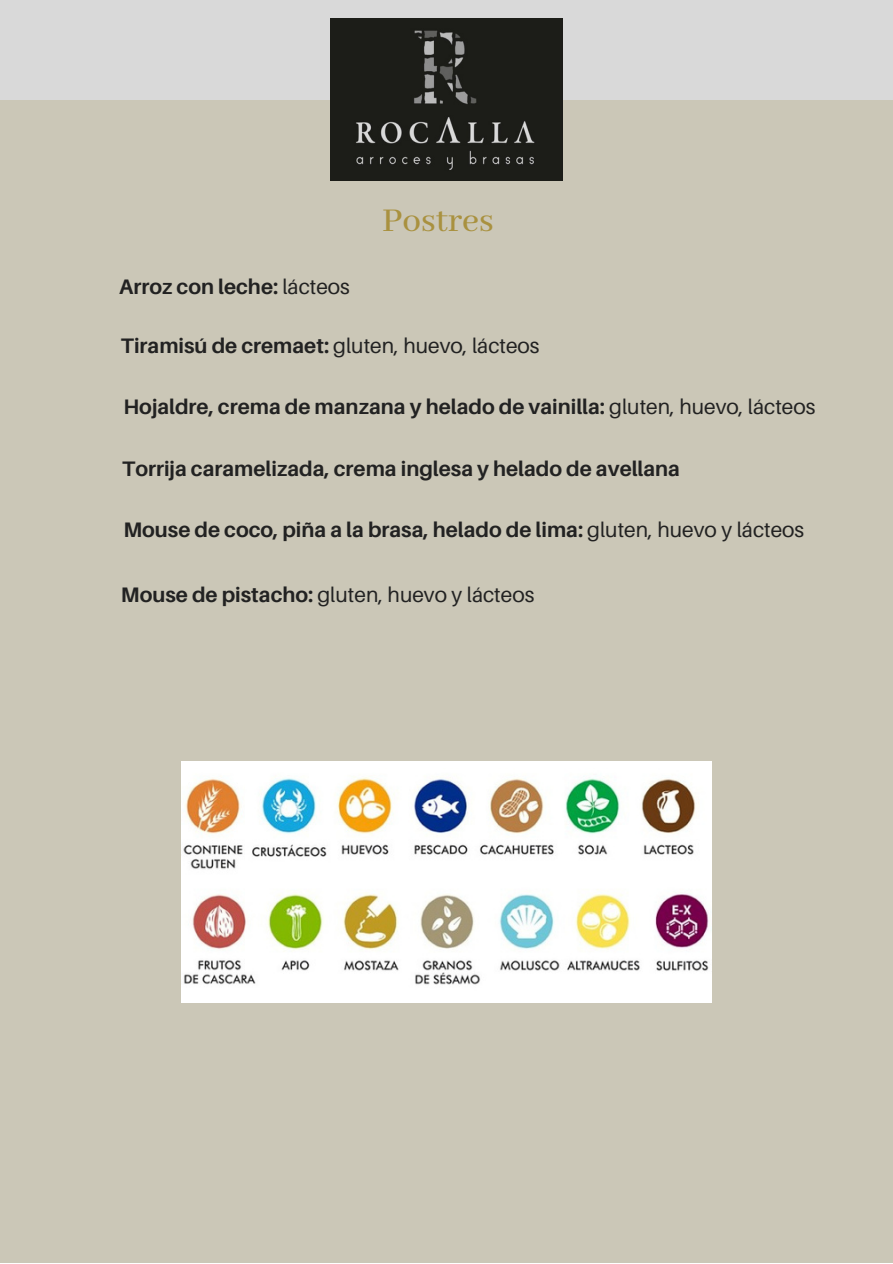
<style>
.page{position:relative;width:893px;height:1264px;background:#fff}
.page>*{position:absolute;margin:0;border:0;box-sizing:border-box;transform-origin:0 0}
.t1{font:500 37.05px "Abhaya Libre";color:#a9913f}
.t2{font:700 21px "Aileron";color:#222}
.t3{font:21px "Aileron";color:#222}
.s1{font-weight:400}
.s2{font-weight:700}
</style>
<div class="page">
<div style="left:0;top:0;width:892px;height:1262px;background:#cbc7b7"></div>
<div style="left:0;top:0;width:892px;height:99px;background:#d9d9d9"></div>
<img style="left:330px;top:18px;width:232px;height:162px">
<img style="left:181px;top:761px;width:530px;height:241px">
<p class="t2" style="left:119px;top:273px;width:232px">Arroz con leche: <span class="s1">lácteos</span></p>
<p class="t1" style="left:382px;top:200px;width:113px">Postres</p>
<p class="t3" style="left:121px;top:332px;width:420px"><span class="s2">Tiramisú de cremaet:</span> gluten, huevo, lácteos</p>
<p class="t2" style="left:123px;top:393px;width:693px">Hojaldre, crema de manzana y helado de vainilla: <span class="s1">gluten, huevo, lácteos</span></p>
<p class="t2" style="left:122px;top:455px;width:559px">Torrija caramelizada, crema inglesa y helado de avellana</p>
<p class="t2" style="left:123px;top:516px;width:682px">Mouse de coco, piña a la brasa, helado de lima: <span class="s1">gluten, huevo y lácteos</span></p>
<p class="t3" style="left:121px;top:582px;width:415px"><span class="s2">Mouse de pistacho:</span> gluten, huevo y lácteos</p>
</div>
